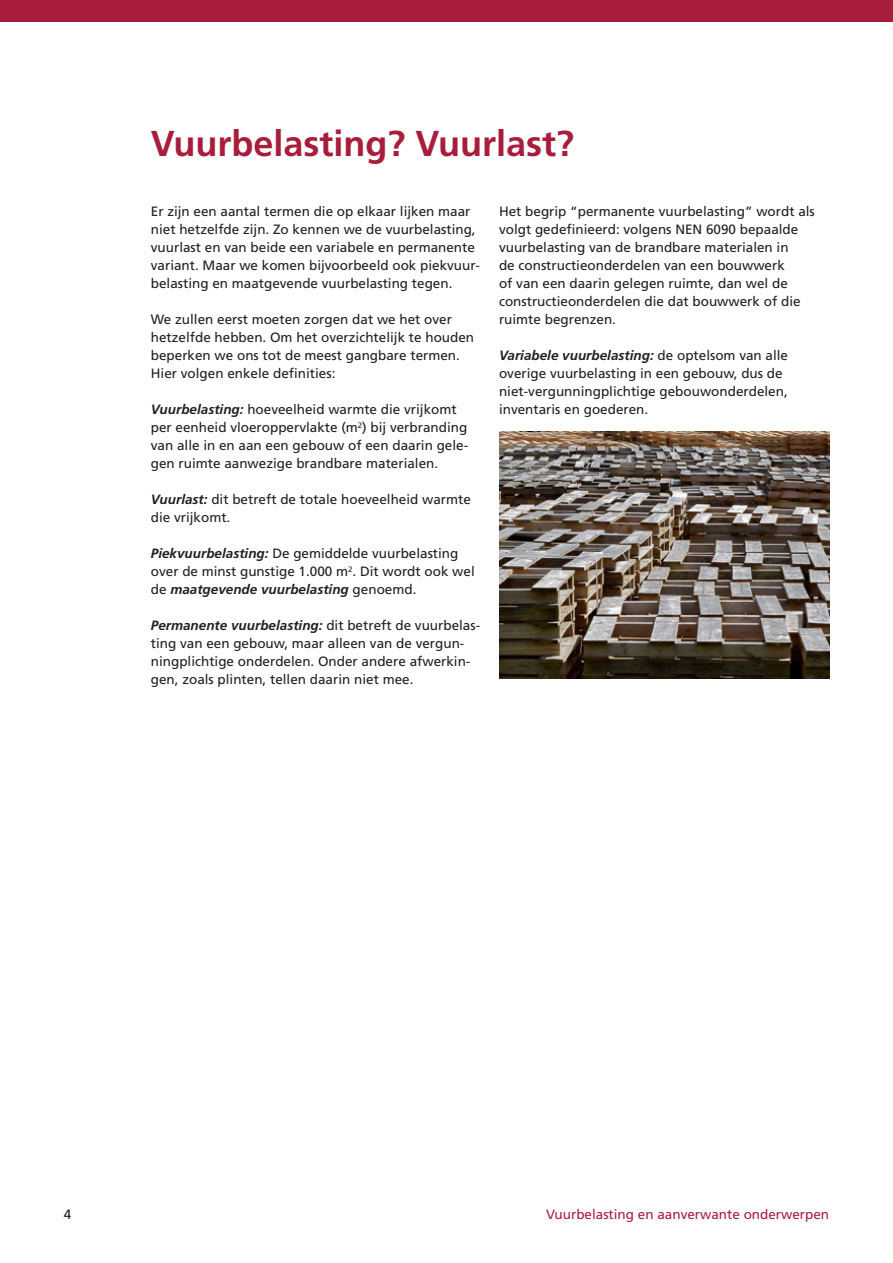
<style>
.page{position:relative;width:893px;height:1263px;background:#fff}
.page>*{position:absolute;margin:0;border:0;box-sizing:border-box;transform-origin:0 0}
.Kop_1_DO{font:700 36px "Frutiger";color:#a91d3c}
.Platte_tekst_DO{font:13.5px/18px "Frutiger";color:#231f20}
.t1{font:13.5px "Frutiger";color:#a91d3c}
.s1{font-weight:700;font-style:italic}
</style>
<div class="page">
<div style="left:0;top:0;width:893px;height:21px;background:#a91d3c"></div>
<img style="left:499px;top:431px;width:330px;height:247px">
<p class="Kop_1_DO" style="left:151px;top:122px;width:425px">Vuurbelasting? Vuurlast?</p>
<p class="Platte_tekst_DO" style="left:151px;top:202px;width:331px">Er zijn een aantal termen die op elkaar lijken maar niet hetzelfde zijn. Zo kennen we de vuurbelasting, vuurlast en van beide een variabele en permanente variant. Maar we komen bijvoorbeeld ook piekvuur&shy;belasting en maatgevende vuurbelasting tegen.</p>
<p class="Platte_tekst_DO" style="left:151px;top:310px;width:325px">We zullen eerst moeten zorgen dat we het over hetzelfde hebben. Om het overzichtelijk te houden beperken we ons tot de meest gangbare termen.<br>Hier volgen enkele definities:</p>
<p class="Platte_tekst_DO" style="left:151px;top:400px;width:319px"><span class="s1">Vuurbelasting:</span> hoeveelheid warmte die vrijkomt per eenheid vloeroppervlakte (m<sup>2</sup>) bij verbranding van alle in en aan een gebouw of een daarin gele&shy;gen ruimte aanwezige brandbare materialen.</p>
<p class="Platte_tekst_DO" style="left:151px;top:490px;width:322px"><span class="s1">Vuurlast:</span> dit betreft de totale hoeveelheid warmte die vrijkomt.</p>
<p class="Platte_tekst_DO" style="left:151px;top:544px;width:325px"><span class="s1">Piekvuurbelasting:</span> De gemiddelde vuurbelasting over de minst gunstige 1.000 m<sup>2</sup>. Dit wordt ook wel de <span class="s1">maatgevende vuurbelasting</span> genoemd.</p>
<p class="Platte_tekst_DO" style="left:151px;top:616px;width:331px"><span class="s1">Permanente vuurbelasting:</span> dit betreft de vuurbelas&shy;ting van een gebouw, maar alleen van de vergun&shy;ningplichtige onderdelen. Onder andere afwerkin&shy;gen, zoals plinten, tellen daarin niet mee.</p>
<p class="Platte_tekst_DO" style="left:499px;top:202px;width:317px">Het begrip “permanente vuurbelasting” wordt als volgt gedefinieerd: volgens NEN 6090 bepaalde vuurbelasting van de brandbare materialen in<br>de constructieonderdelen van een bouwwerk<br>of van een daarin gelegen ruimte, dan wel de constructieonderdelen die dat bouwwerk of die ruimte begrenzen.</p>
<p class="Platte_tekst_DO" style="left:499px;top:346px;width:291px"><span class="s1">Variabele vuurbelasting:</span> de optelsom van alle overige vuurbelasting in een gebouw, dus de niet-vergunningplichtige gebouwonderdelen, inventaris en goederen.</p>
<p class="Platte_tekst_DO" style="left:64px;top:1206px;width:9px">4</p>
<p class="t1" style="left:546px;top:1207px;width:285px">Vuurbelasting en aanverwante onderwerpen</p>
</div>
